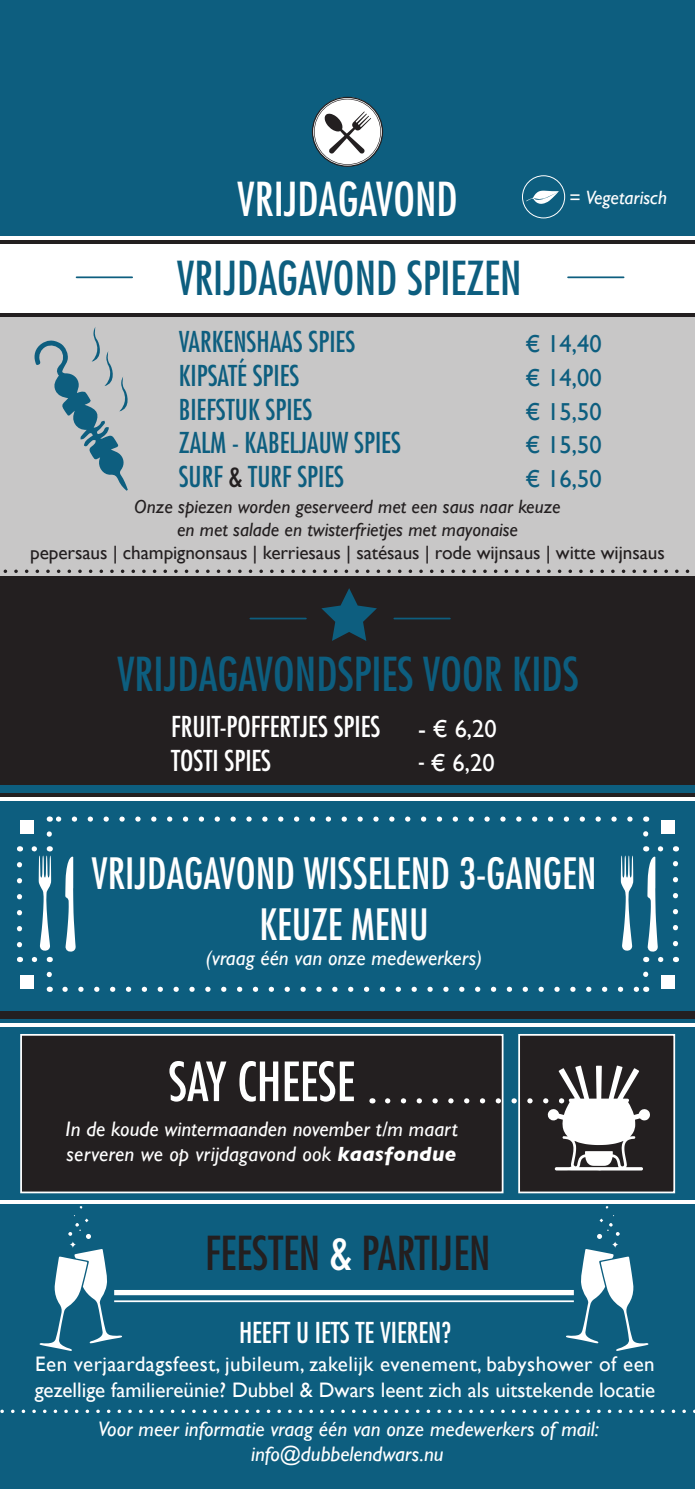
<style>
.page{position:relative;width:695px;height:1489px;background:#fff}
.page>*{position:absolute;margin:0;border:0;box-sizing:border-box;transform-origin:0 0}
.t1{font:condensed 52.5px "Futura";color:#fff}
.t2{font:condensed 45.5px "Futura";color:#0d5e7f}
.t3{font:condensed 45.5px "Futura";color:#231f20}
.t4{font:condensed 45.5px "Futura";color:#fff}
.t5{font:condensed 42px "Futura";color:#fff}
.t6{font:condensed 28px "Futura";color:#0d5e7f}
.t7{font:condensed 28px "Futura";color:#fff}
.t8{font:24.5px "Gill Sans";color:#0d5e7f}
.t9{font:24.5px "Gill Sans";color:#fff}
.t10{font:italic 21px "Gill Sans";color:#fff}
.t11{font:21px "Gill Sans";color:#fff}
.t12{font:21px "Gill Sans";letter-spacing:.02em;color:#fff}
.t13{font:italic 19.25px "Gill Sans";color:#231f20}
.t14{font:19.25px "Gill Sans";letter-spacing:-.005em;color:#231f20}
.t15{font:italic 19.25px "Gill Sans";color:#fff}
.s1{font-style:normal}
.s2{color:#231f20}
.s3{font-family:"Futura";font-stretch:condensed;font-size:28px}
.s4{font-weight:700}
.s5{color:#fff}
</style>
<div class="page">
<div style="left:0;top:314px;width:694px;height:268px;background:#c8c7c7"></div>
<div style="left:0;top:0;width:694px;height:231px;background:#0d5e7f"></div>
<svg style="left:312px;top:97px;width:71px;height:70px"></svg>
<div style="left:0;top:577px;width:694px;height:268px;background:#231f20"></div>
<div style="left:0;top:799px;width:694px;height:689px;background:#0d5e7f"></div>
<div style="left:21px;top:1034px;width:481px;height:158px;background:#231f20"></div>
<div style="left:20px;top:1033px;width:483px;height:160px;border:2px solid #fff"></div>
<div style="left:519px;top:1034px;width:155px;height:158px;background:#231f20"></div>
<div style="left:518px;top:1033px;width:157px;height:160px;border:2px solid #fff"></div>
<svg style="left:65px;top:986px;width:572px;height:5px"></svg>
<svg style="left:57px;top:816px;width:573px;height:5px"></svg>
<svg style="left:47px;top:974px;width:5px;height:17px"></svg>
<svg style="left:643px;top:816px;width:5px;height:18px"></svg>
<div style="left:0;top:229px;width:694px;height:7px;background:#0d5e7f"></div>
<hr style="left:0;top:240px;width:694px;height:4px;background:#231f20">
<div style="left:0;top:785px;width:694px;height:7px;background:#0d5e7f"></div>
<hr style="left:0;top:797px;width:694px;height:3px;background:#fff">
<svg style="left:3px;top:569px;width:692px;height:4px"></svg>
<hr style="left:568px;top:276px;width:55px;height:2px;background:#0d5e7f">
<hr style="left:77px;top:276px;width:55px;height:2px;background:#0d5e7f">
<hr style="left:394px;top:617px;width:56px;height:2px;background:#0d5e7f">
<hr style="left:250px;top:617px;width:56px;height:2px;background:#0d5e7f">
<hr style="left:0;top:313px;width:694px;height:3px;background:#231f20">
<svg style="left:526px;top:191px;width:32px;height:13px"></svg>
<div style="left:522px;top:175px;width:43px;height:43px;border:1px solid #fff;border-radius:50%"></div>
<svg style="left:34px;top:327px;width:94px;height:163px"></svg>
<svg style="left:321px;top:588px;width:56px;height:53px"></svg>
<div style="left:20px;top:820px;width:14px;height:14px;background:#fff"></div>
<div style="left:661px;top:820px;width:14px;height:14px;background:#fff"></div>
<div style="left:20px;top:975px;width:14px;height:13px;background:#fff"></div>
<div style="left:661px;top:975px;width:14px;height:13px;background:#fff"></div>
<svg style="left:65px;top:856px;width:11px;height:96px"></svg>
<svg style="left:17px;top:834px;width:35px;height:128px"></svg>
<svg style="left:643px;top:846px;width:35px;height:128px"></svg>
<svg style="left:620px;top:855px;width:13px;height:95px"></svg>
<div style="left:0;top:1011px;width:694px;height:7px;background:#231f20"></div>
<hr style="left:0;top:1023px;width:694px;height:3px;background:#fff">
<svg style="left:387px;top:1065px;width:263px;height:105px"></svg>
<hr style="left:114px;top:1300px;width:459px;height:1px;background:#fff">
<div style="left:114px;top:1289px;width:459px;height:6px;background:#fff"></div>
<hr style="left:0;top:1200px;width:694px;height:3px;background:#fff">
<svg style="left:565px;top:1206px;width:83px;height:144px"></svg>
<svg style="left:39px;top:1206px;width:83px;height:144px"></svg>
<svg style="left:0;top:1409px;width:695px;height:3px"></svg>
<p class="t4" style="left:237px;top:171px;width:222px">VRIJDAGAVOND</p>
<p class="t2" style="left:177px;top:249px;width:346px">VRIJDAGAVOND SPIEZEN</p>
<p class="t15" style="left:569px;top:186px;width:99px"><span class="s1">=</span> Vegetarisch</p>
<p class="t6" style="left:179px;top:324px;width:178px">VARKENSHAAS SPIES</p>
<p class="t8" style="left:525px;top:329px;width:78px">€ 14,40</p>
<p class="t6" style="left:179px;top:358px;width:122px">KIPSATÉ SPIES</p>
<p class="t8" style="left:525px;top:363px;width:78px">€ 14,00</p>
<p class="t6" style="left:179px;top:391px;width:135px">BIEFSTUK SPIES</p>
<p class="t8" style="left:525px;top:397px;width:78px">€ 15,50</p>
<p class="t6" style="left:179px;top:425px;width:224px">ZALM - KABELJAUW SPIES</p>
<p class="t8" style="left:525px;top:430px;width:78px">€ 15,50</p>
<p class="t6" style="left:179px;top:459px;width:167px">SURF <span class="s2">&amp;</span> TURF SPIES</p>
<p class="t8" style="left:525px;top:464px;width:78px">€ 16,50</p>
<p class="t13" style="left:134px;top:495px;width:428px">Onze spiezen worden geserveerd met een saus naar keuze</p>
<p class="t13" style="left:177px;top:518px;width:342px">en met salade en twisterfrietjes met mayonaise</p>
<p class="t14" style="left:30px;top:541px;width:636px">pepersaus | champignonsaus | kerriesaus | satésaus | rode wijnsaus | witte wijnsaus</p>
<p class="t2" style="left:117px;top:646px;width:463px">VRIJDAGAVONDSPIES VOOR KIDS</p>
<p class="t7" style="left:171px;top:709px;width:210px">FRUIT-POFFERTJES SPIES</p>
<p class="t9" style="left:418px;top:714px;width:80px">- € 6,20</p>
<p class="t7" style="left:171px;top:742px;width:101px">TOSTI SPIES</p>
<p class="t9" style="left:418px;top:748px;width:78px"><span class="s3">-</span> € 6,20</p>
<p class="t5" style="left:91px;top:847px;width:506px">VRIJDAGAVOND WISSELEND 3-GANGEN</p>
<p class="t5" style="left:259px;top:897px;width:171px">KEUZE MENU</p>
<p class="t10" style="left:206px;top:946px;width:278px">(vraag één van onze medewerkers)</p>
<p class="t1" style="left:168px;top:1048px;width:188px">SAY CHEESE</p>
<p class="t10" style="left:66px;top:1116px;width:393px">In de koude wintermaanden november t/m maart</p>
<p class="t10" style="left:67px;top:1142px;width:391px">serveren we op vrijdagavond ook <span class="s4">kaasfondue</span></p>
<p class="t3" style="left:205px;top:1223px;width:287px">FEESTEN <span class="s5">&amp;</span> PARTIJEN</p>
<p class="t7" style="left:239px;top:1315px;width:213px">HEEFT U IETS TE VIEREN?</p>
<p class="t12" style="left:35px;top:1351px;width:621px">Een verjaardagsfeest, jubileum, zakelijk evenement, babyshower of een</p>
<p class="t11" style="left:35px;top:1376px;width:622px">gezellige familiereünie? Dubbel &amp; Dwars leent zich als uitstekende locatie</p>
<p class="t10" style="left:98px;top:1416px;width:502px">Voor meer informatie vraag één van onze medewerkers of mail:</p>
<p class="t10" style="left:251px;top:1441px;width:194px">info@dubbelendwars.nu</p>
</div>
